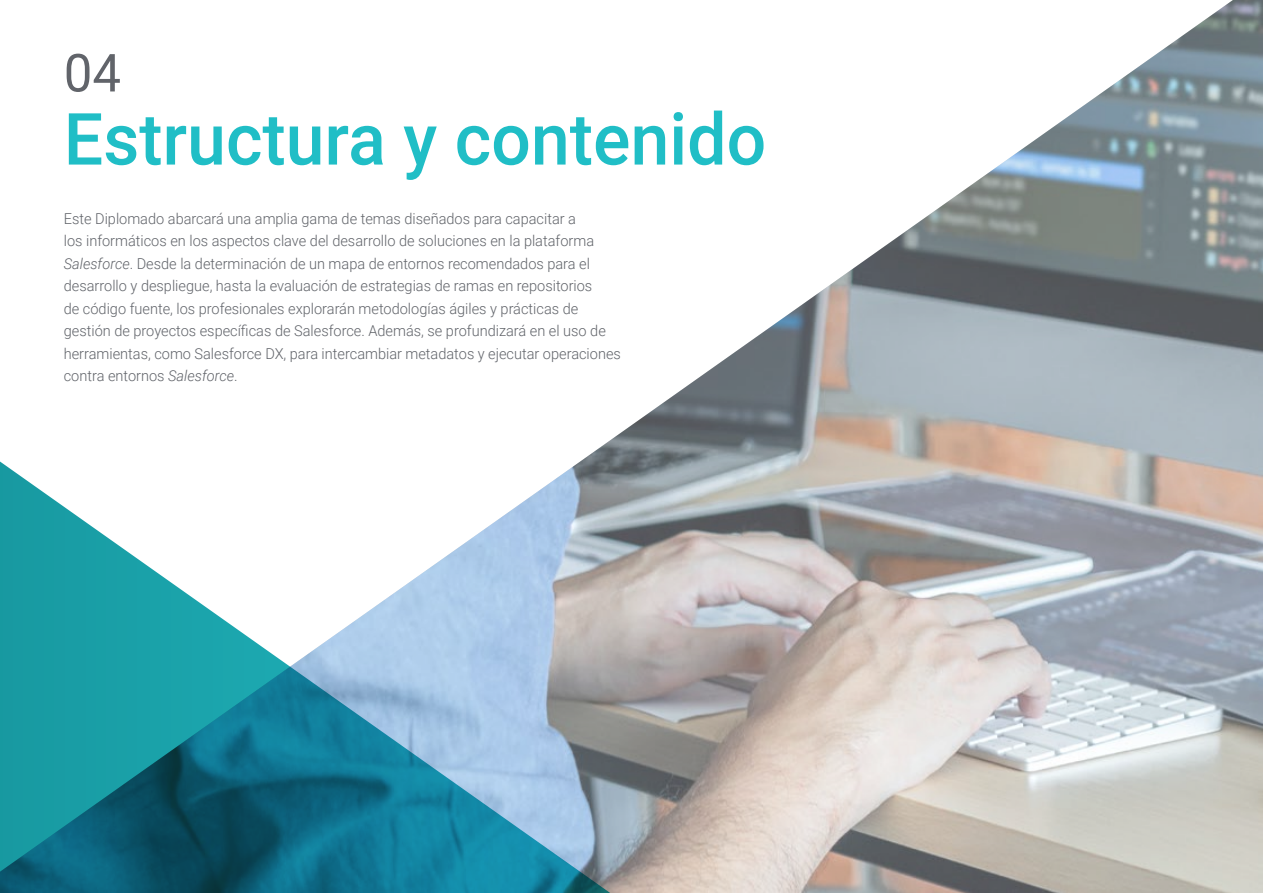
<style>
.page{position:relative;width:1263px;height:893px;background:#fff}
.page>*{position:absolute;margin:0;border:0;box-sizing:border-box;transform-origin:0 0}
.t1{font:500 72px "Roboto";color:#20bec6}
.t2{font:52.5px "Roboto";color:#61646a}
.t3{font:300 15px/22.5px "Roboto";color:#61646a}
.s1{font-style:italic}
</style>
<div class="page">
<img style="left:602px;top:0;width:661px;height:893px">
<svg style="left:0;top:446px;width:640px;height:447px"></svg>
<h2 class="t2" style="left:64px;top:36px;width:59px">04</h2>
<h1 class="t1" style="left:64px;top:89px;width:704px">Estructura y contenido</h1>
<p class="t3" style="left:64px;top:207px;width:559px">Este Diplomado abarcará una amplia gama de temas diseñados para capacitar a<br>los informáticos en los aspectos clave del desarrollo de soluciones en la plataforma <span class="s1">Salesforce</span>. Desde la determinación de un mapa de entornos recomendados para el desarrollo y despliegue, hasta la evaluación de estrategias de ramas en repositorios<br>de código fuente, los profesionales explorarán metodologías ágiles y prácticas de gestión de proyectos específicas de Salesforce. Además, se profundizará en el uso de herramientas, como Salesforce DX, para intercambiar metadatos y ejecutar operaciones contra entornos <span class="s1">Salesforce</span>.</p>
</div>
